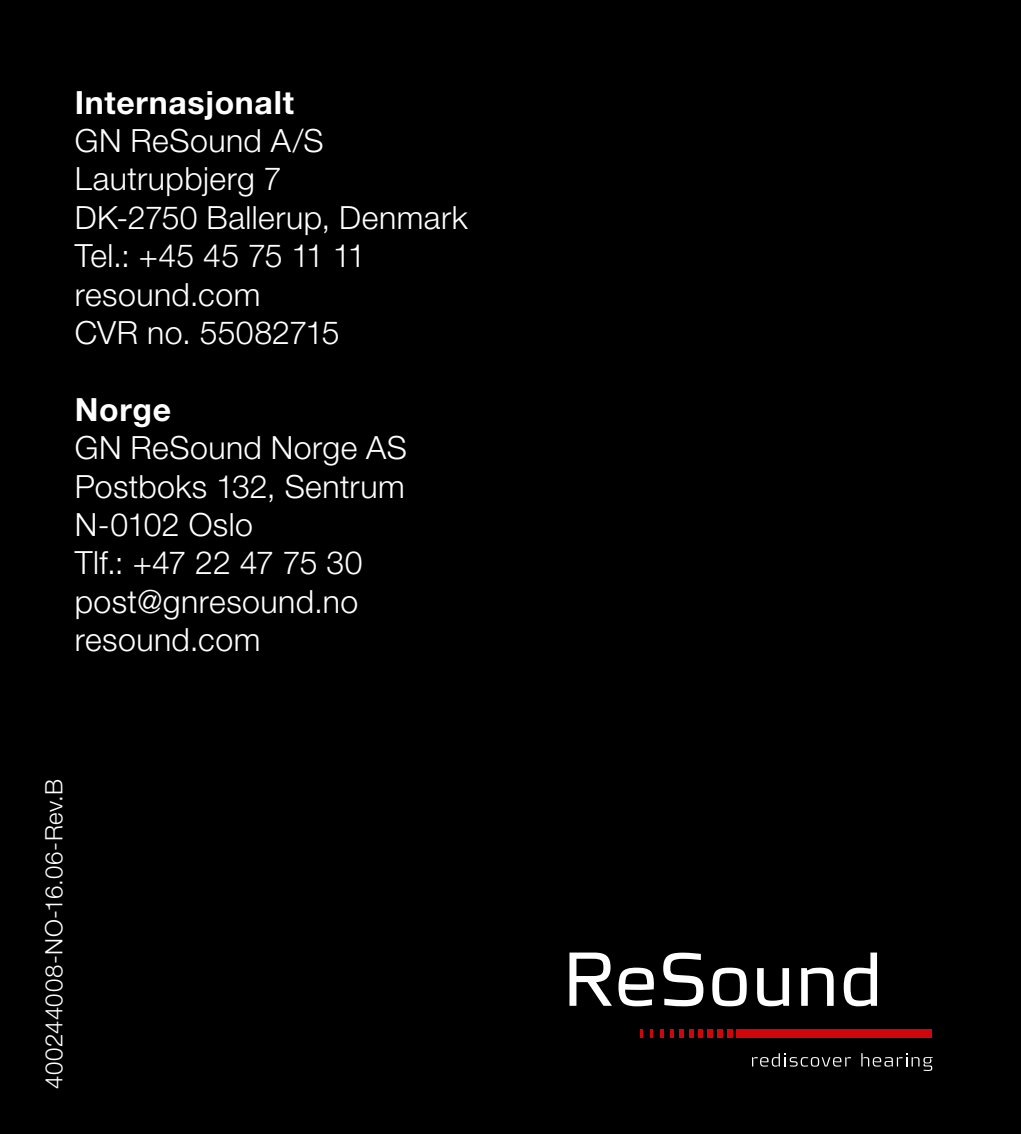
<style>
.page{position:relative;width:1021px;height:1134px;background:#fff}
.page>*{position:absolute;margin:0;border:0;box-sizing:border-box;transform-origin:0 0}
.t1{font:300 32px/38.4px "Helvetica Neue LT Pro";letter-spacing:.015em;color:#fff}
.t2{font:700 32px "Helvetica Neue LT Pro";letter-spacing:.02em;color:#fff}
.t3{font:300 24px "Helvetica Neue LT Pro";letter-spacing:.025em;color:#fff}
</style>
<div class="page">
<div style="left:0;top:0;width:1020px;height:1134px;background:#000"></div>
<svg style="left:810px;top:1057px;width:9px;height:10px"></svg>
<svg style="left:821px;top:1057px;width:30px;height:10px"></svg>
<svg style="left:752px;top:1053px;width:56px;height:14px"></svg>
<svg style="left:861px;top:1053px;width:71px;height:18px"></svg>
<div style="left:736px;top:1029px;width:195px;height:9px;background:#d1050c"></div>
<svg style="left:640px;top:1029px;width:3px;height:9px"></svg>
<svg style="left:650px;top:1029px;width:3px;height:9px"></svg>
<svg style="left:660px;top:1029px;width:3px;height:9px"></svg>
<svg style="left:670px;top:1029px;width:3px;height:9px"></svg>
<svg style="left:679px;top:1029px;width:4px;height:9px"></svg>
<svg style="left:689px;top:1029px;width:4px;height:9px"></svg>
<div style="left:698px;top:1029px;width:5px;height:9px;background:#d1050c"></div>
<div style="left:707px;top:1029px;width:5px;height:9px;background:#d1050c"></div>
<div style="left:717px;top:1029px;width:6px;height:9px;background:#d1050c"></div>
<div style="left:727px;top:1029px;width:6px;height:9px;background:#d1050c"></div>
<svg style="left:618px;top:968px;width:36px;height:38px"></svg>
<svg style="left:663px;top:953px;width:40px;height:53px"></svg>
<svg style="left:712px;top:968px;width:34px;height:38px"></svg>
<svg style="left:757px;top:968px;width:32px;height:38px"></svg>
<svg style="left:801px;top:968px;width:32px;height:38px"></svg>
<svg style="left:843px;top:952px;width:34px;height:54px"></svg>
<svg style="left:569px;top:952px;width:43px;height:54px"></svg>
<p class="t2" style="left:75px;top:82px;width:221px">Internasjonalt</p>
<p class="t1" style="left:75px;top:121px;width:394px">GN ReSound A/S<br>Lautrupbjerg 7<br>DK-2750 Ballerup, Denmark<br>Tel.: +45 45 75 11 11 resound.com<br>CVR no. 55082715</p>
<p class="t2" style="left:75px;top:390px;width:98px">Norge</p>
<p class="t1" style="left:75px;top:428px;width:333px">GN ReSound Norge AS<br>Postboks 132, Sentrum<br>N-0102 Oslo<br>Tlf.: +47 22 47 75 30 post@gnresound.no resound.com</p>
<p class="t3" style="left:39px;top:1089px;width:311px;rotate:-90deg">400244008-NO-16.06-Rev.B</p>
</div>
